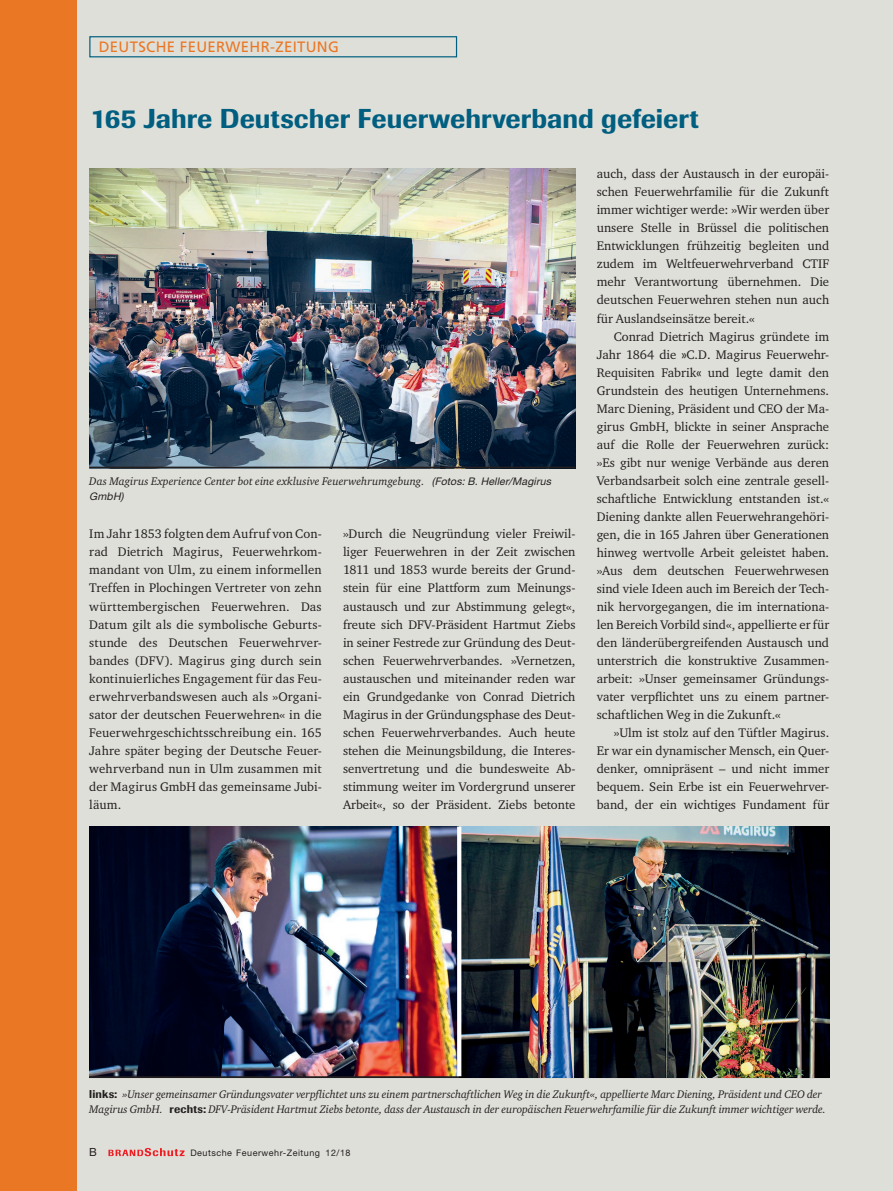
<style>
.page{position:relative;width:893px;height:1191px;background:#fff}
.page>*{position:absolute;margin:0;border:0;box-sizing:border-box;transform-origin:0 0}
.t1{font:500 27px "Supersonic BSK";color:#005e80}
.t2{font:15px "Frutiger LT";letter-spacing:.02em;color:#ea7724}
.t3{font:12.75px/18px "Charter ITC";color:#231f20;text-align:justify}
.t4{font:italic 11.25px/15px "Charter ITC";letter-spacing:-.005em;color:#231f20}
.t5{font:11.25px "Helvetica Neue LT";color:#231f20}
.t6{font:italic 10.5px "Helvetica Neue LT";color:#231f20}
.t7{font:9px "Helvetica Neue LT";letter-spacing:.055em;color:#231f20}
.s1{font-family:"Helvetica Neue LT";font-size:10.5px}
.s2{font-family:"Supersonic BSK"}
.s3{font-family:"Supersonic BSK";font-weight:500;font-style:normal}
</style>
<div class="page">
<div style="left:1px;top:0;width:892px;height:1191px;background:#dfdfd9"></div>
<div style="left:89px;top:36px;width:368px;height:21px;border:1px solid #005e80"></div>
<div style="left:0;top:0;width:77px;height:1191px;background:#ea7724"></div>
<svg style="left:108px;top:1148px;width:77px;height:8px"></svg>
<img style="left:89px;top:168px;width:486px;height:298px">
<hr style="left:89px;top:466px;width:486px;height:2px;background:#231f20">
<img style="left:89px;top:826px;width:368px;height:250px">
<hr style="left:89px;top:1076px;width:740px;height:2px;background:#231f20">
<img style="left:459px;top:826px;width:370px;height:251px">
<svg style="left:457px;top:826px;width:4px;height:250px"></svg>
<p class="t2" style="left:99px;top:38px;width:242px">DEUTSCHE FEUERWEHR-ZEITUNG</p>
<h1 class="t1" style="left:90px;top:102px;width:610px">165 Jahre Deutscher Feuerwehrverband gefeiert</h1>
<p class="t4" style="left:89px;top:473px;width:466px">Das Magirus Experience Center bot eine exklusive Feuerwehrumgebung. <span class="s1">(Fotos:B.Heller/Magirus</span></p>
<p class="t6" style="left:89px;top:490px;width:36px">GmbH)</p>
<p class="t3" style="left:89px;top:525px;width:234px">Im Jahr 1853 folgten dem Aufruf von Con&shy;rad Dietrich Magirus, Feuerwehrkom&shy;mandant von Ulm, zu einem informellen Treffen in Plochingen Vertreter von zehn württembergischen Feuerwehren. Das Datum gilt als die symbolische Geburts&shy;stunde des Deutschen Feuerwehrver&shy;bandes (DFV). Magirus ging durch sein kontinuierliches Engagement für das Feu&shy;erwehrverbandswesen auch als »Organi&shy;sator der deutschen Feuerwehren« in die Feuerwehrgeschichtsschreibung ein. 165<br>Jahre später beging der Deutsche Feuer&shy;wehrverband nun in Ulm zusammen mit der Magirus GmbH das gemeinsame Jubi&shy;läum.</p>
<p class="t3" style="left:343px;top:525px;width:234px">»Durch die Neugründung vieler Freiwil&shy;liger Feuerwehren in der Zeit zwischen 1811 und 1853 wurde bereits der Grund&shy;stein für eine Plattform zum Meinungs&shy;austausch und zur Abstimmung gelegt«, freute sich DFV-Präsident Hartmut Ziebs in seiner Festrede zur Gründung des Deut&shy;schen Feuerwehrverbandes. »Vernetzen, austauschen und miteinander reden war ein Grundgedanke von Conrad Dietrich Magirus in der Gründungsphase des Deut&shy;schen Feuerwehrverbandes. Auch heute stehen die Meinungsbildung, die Interes&shy;senvertretung und die bundesweite Ab&shy;stimmung weiter im Vordergrund unserer Arbeit«, so der Präsident. Ziebs betonte</p>
<p class="t3" style="left:597px;top:165px;width:234px">auch, dass der Austausch in der europäi&shy;schen Feuerwehrfamilie für die Zukunft immer wichtiger werde: »Wir werden über unsere Stelle in Brüssel die politischen Entwicklungen frühzeitig begleiten und zudem im Weltfeuerwehrverband CTIF mehr Verantwortung übernehmen. Die deutschen Feuerwehren stehen nun auch für Auslandseinsätze bereit.«</p>
<p class="t3" style="left:597px;top:327px;width:234px;text-indent:17px">Conrad Dietrich Magirus gründete im Jahr 1864 die <span class="s2">»</span>C.D. Magirus Feuerwehr-Requisiten Fabrik<span class="s2">«</span> und legte damit den Grundstein des heutigen Unternehmens.<br>Marc Diening, Präsident und CEO der Ma&shy;girus GmbH, blickte in seiner Ansprache auf die Rolle der Feuerwehren zurück: »Es gibt nur wenige Verbände aus deren Verbandsarbeit solch eine zentrale gesell&shy;schaftliche Entwicklung entstanden ist.« Diening dankte allen Feuerwehrangehöri&shy;gen, die in 165 Jahren über Generationen hinweg wertvolle Arbeit geleistet haben. »Aus dem deutschen Feuerwehrwesen sind viele Ideen auch im Bereich der Tech&shy;nik hervorgegangen, die im internationa&shy;len Bereich Vorbild sind«, appellierte er für den länderübergreifenden Austausch und unterstrich die konstruktive Zusammen&shy;arbeit: »Unser gemeinsamer Gründungs&shy;vater verpflichtet uns zu einem partner&shy;schaftlichen Weg in die Zukunft.«</p>
<p class="t3" style="left:597px;top:723px;width:234px;text-indent:17px">»Ulm ist stolz auf den Tüftler Magirus.<br>Er war ein dynamischer Mensch, ein Quer&shy;denker, omnipräsent – und nicht immer bequem. Sein Erbe ist ein Feuerwehrver&shy;band, der ein wichtiges Fundament für</p>
<p class="t4" style="left:89px;top:1086px;width:738px"><span class="s3">links:</span> »Unser gemeinsamer Gründungsvater verpflichtet uns zu einem partnerschaftlichen Weg in die Zukunft«, appellierte Marc Diening, Präsident und CEO der<br>Magirus GmbH. <span class="s3">rechts:</span> DFV-Präsident Hartmut Ziebs betonte, dass der Austausch in der europäischen Feuerwehrfamilie für die Zukunft immer wichtiger werde.</p>
<p class="t5" style="left:89px;top:1145px;width:9px">B</p>
<p class="t7" style="left:190px;top:1147px;width:162px">Deutsche Feuerwehr-Zeitung 12/18</p>
</div>
